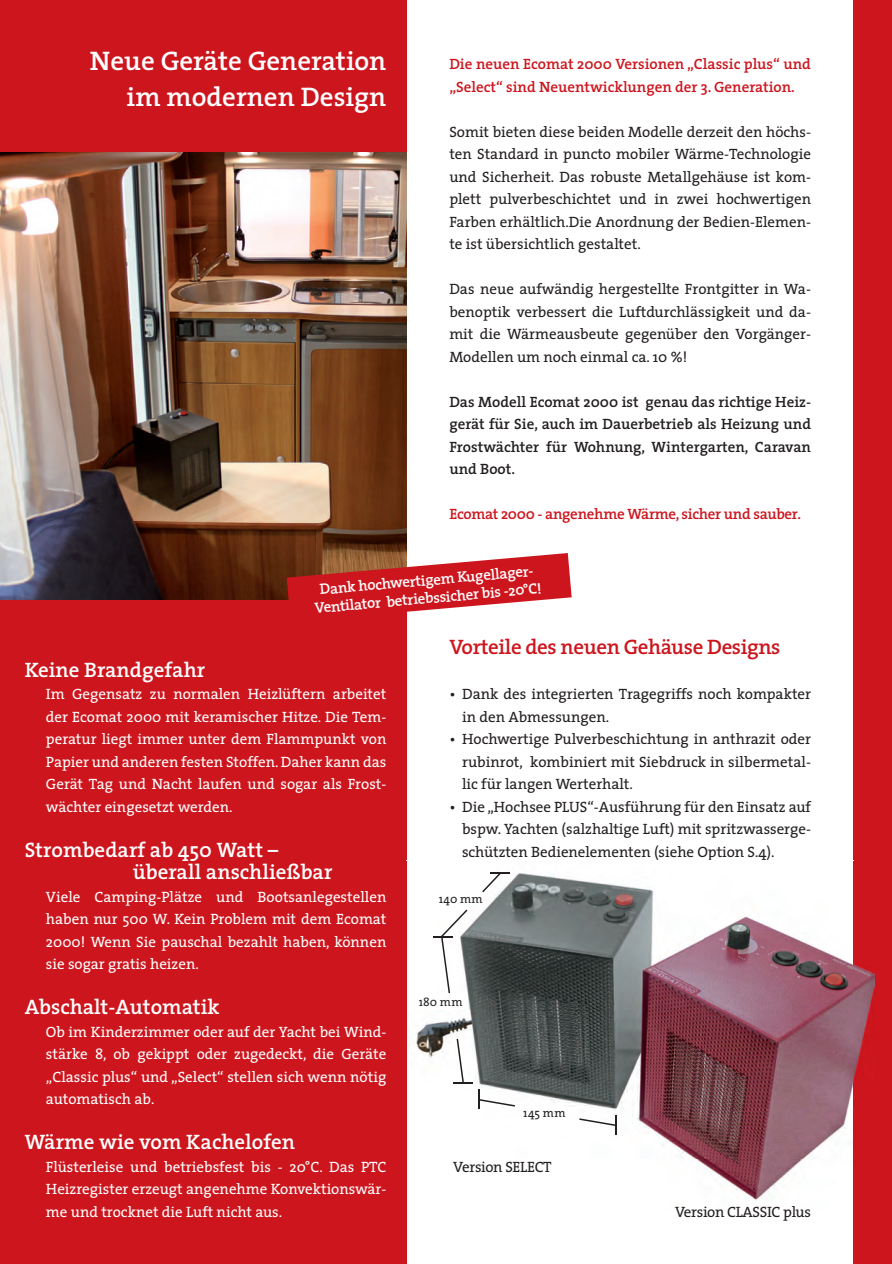
<style>
.page{position:relative;width:892px;height:1264px;background:#fff}
.page>*{position:absolute;margin:0;border:0;box-sizing:border-box;transform-origin:0 0}
.t1{font:600 27px/36px "The Serif";color:#fff;text-align:right}
.t2{font:600 21px/22.5px "The Serif";color:#fff}
.t3{font:600 21px "The Serif";letter-spacing:-.02em;color:#cd151d}
.t4{font:15px/22.5px "The Serif";color:#231f20;text-align:justify}
.t5{font:15px/22.5px "The Serif";color:#fff;text-align:justify}
.t6{font:600 15px/22.5px "The Serif";color:#231f20;text-align:justify}
.t7{font:600 15px/22.5px "The Serif";color:#cd151d}
.t8{font:600 15px/18px "The Serif";color:#fff;text-align:center}
.t9{font:600 15px "The Serif";letter-spacing:-.02em;color:#cd151d}
.t10{font:15px "The Serif";letter-spacing:-.02em;color:#231f20}
.t11{font:12px "The Serif";color:#231f20}
</style>
<div class="page">
<div style="left:0;top:0;width:407px;height:1264px;background:#cd151d"></div>
<div style="left:853px;top:0;width:38px;height:1264px;background:#cd151d"></div>
<img style="left:0;top:153px;width:407px;height:446px">
<img style="left:408px;top:873px;width:466px;height:329px">
<hr style="left:478px;top:1089px;width:2px;height:20px;background:#231f20">
<hr style="left:490px;top:872px;width:20px;height:2px;background:#231f20">
<svg style="left:433px;top:909px;width:34px;height:84px"></svg>
<svg style="left:480px;top:1099px;width:35px;height:7px"></svg>
<svg style="left:453px;top:1039px;width:19px;height:44px"></svg>
<svg style="left:482px;top:873px;width:19px;height:19px"></svg>
<svg style="left:579px;top:1115px;width:37px;height:19px"></svg>
<svg style="left:286px;top:553px;width:285px;height:59px"></svg>
<h1 class="t1" style="left:90px;top:43px;width:298px">Neue Geräte Generation im modernen Design</h1>
<p class="t7" style="left:449px;top:52px;width:363px">Die neuen Ecomat 2000 Versionen „Classic plus“ und „Select“ sind Neuentwicklungen der 3. Generation.</p>
<p class="t4" style="left:449px;top:120px;width:363px">Somit bieten diese beiden Modelle derzeit den höchs&shy;ten Standard in puncto mobiler Wärme-Technologie und Sicherheit. Das robuste Metallgehäuse ist kom&shy;plett pulverbeschichtet und in zwei hochwertigen Farben erhältlich.Die Anordnung der Bedien-Elemen&shy;te ist übersichtlich gestaltet.</p>
<p class="t4" style="left:449px;top:277px;width:363px">Das neue aufwändig hergestellte Frontgitter in Wa&shy;benoptik verbessert die Luftdurchlässigkeit und da&shy;mit die Wärmeausbeute gegenüber den Vorgänger-Modellen um noch einmal ca. 10 %!</p>
<p class="t6" style="left:449px;top:390px;width:363px">Das Modell Ecomat 2000 ist genau das richtige Heiz&shy;gerät für Sie, auch im Dauerbetrieb als Heizung und Frostwächter für Wohnung, Wintergarten, Caravan und Boot.</p>
<p class="t9" style="left:449px;top:501px;width:353px">Ecomat 2000 - angenehme Wärme, sicher und sauber.</p>
<p class="t8" style="left:312px;top:580px;width:232px;rotate:-5deg">Dank hochw ertigem Kugellager-<br>Ventilator betriebssicher bis -20°C!</p>
<h2 class="t3" style="left:449px;top:629px;width:332px">Vorteile des neuen Gehäuse Designs</h2>
<p class="t4" style="left:462px;top:682px;width:350px;text-indent:-13px">• Dank des integrierten Tragegriffs noch kompakter in den Abmessungen.</p>
<p class="t4" style="left:462px;top:727px;width:350px;text-indent:-13px">• Hochwertige Pulverbeschichtung in anthrazit oder rubinrot, kombiniert mit Siebdruck in silbermetal&shy;lic für langen Werterhalt.</p>
<p class="t4" style="left:462px;top:795px;width:350px;text-indent:-13px">• Die „Hochsee PLUS“-Ausführung für den Einsatz auf bspw. Yachten (salzhaltige Luft) mit spritzwasserge&shy;schützten Bedienelementen (siehe Option S.4).</p>
<h2 class="t2" style="left:25px;top:658px;width:182px">Keine Brandgefahr</h2>
<p class="t5" style="left:46px;top:682px;width:342px">Im Gegensatz zu normalen Heizlüftern arbeitet der Ecomat 2000 mit keramischer Hitze. Die Tem&shy;peratur liegt immer unter dem Flammpunkt von Papier und anderen festen Stoffen. Daher kann das Gerät Tag und Nacht laufen und sogar als Frost&shy;wächter eingesetzt werden.</p>
<h2 class="t2" style="left:133px;top:838px;width:201px;text-indent:-108px">Strombedarf ab 450 Watt – überall anschließbar</h2>
<p class="t5" style="left:46px;top:885px;width:342px">Viele Camping-Plätze und Bootsanlegestellen haben nur 500 W. Kein Problem mit dem Ecomat 2000! Wenn Sie pauschal bezahlt haben, können sie sogar gratis heizen.</p>
<h2 class="t2" style="left:25px;top:995px;width:196px">Abschalt-Automatik</h2>
<p class="t5" style="left:46px;top:1020px;width:342px">Ob im Kinderzimmer oder auf der Yacht bei Wind&shy;stärke 8, ob gekippt oder zugedeckt, die Geräte „Classic plus“ und „Select“ stellen sich wenn nötig automatisch ab.</p>
<h2 class="t2" style="left:25px;top:1130px;width:272px">Wärme wie vom Kachelofen</h2>
<p class="t5" style="left:46px;top:1155px;width:342px">Flüsterleise und betriebsfest bis - 20°C. Das PTC Heizregister erzeugt angenehme Konvektionswär&shy;me und trocknet die Luft nicht aus.</p>
<p class="t10" style="left:453px;top:1154px;width:100px">Version SELECT</p>
<p class="t11" style="left:438px;top:888px;width:46px">140 mm</p>
<p class="t11" style="left:418px;top:992px;width:45px">180 mm</p>
<p class="t11" style="left:523px;top:1103px;width:44px">145 mm</p>
<p class="t10" style="left:675px;top:1199px;width:137px">Version CLASSIC plus</p>
</div>
